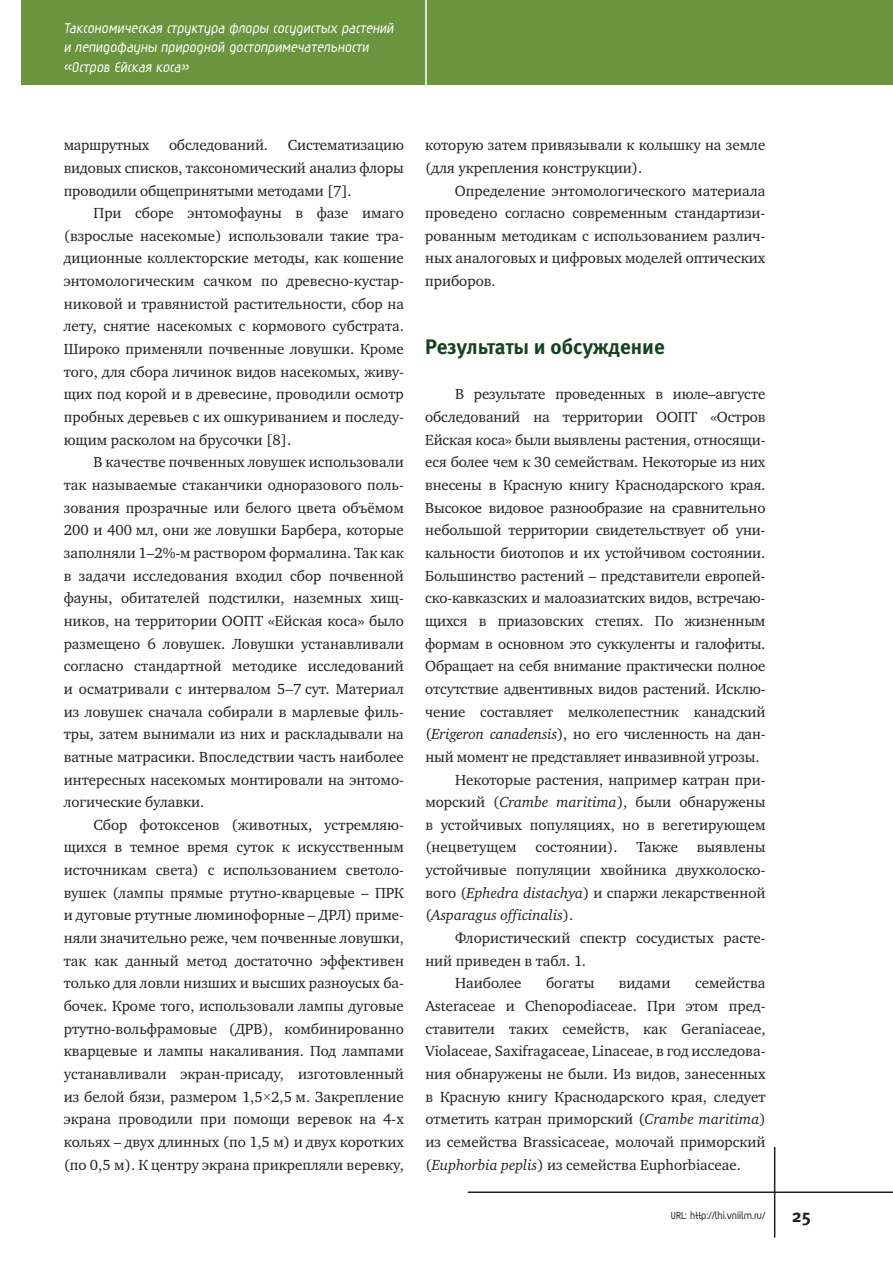
<style>
.page{position:relative;width:893px;height:1263px;background:#fff}
.page>*{position:absolute;margin:0;border:0;box-sizing:border-box;transform-origin:0 0}
.t1{font:21px "Meta Bold LFC";color:#13431d}
.t2{font:18px "Meta Bold C";color:#231f20}
.t3{font:700 16.5px/19.8px "Magic C";color:#fff}
.t4{font:15px/22.6px "Charter C";letter-spacing:-.01em;color:#231f20;text-align:justify}
.t5{font:700 12px "Magic C";color:#231f20}
.s1{font-family:"Times New Roman"}
.s2{font-style:italic}
</style>
<div class="page">
<div style="left:21px;top:0;width:872px;height:85px;background:#6b943e"></div>
<hr style="left:425px;top:0;width:2px;height:85px;background:#fff">
<hr style="left:468px;top:1191px;width:425px;height:2px;background:#231f20">
<hr style="left:774px;top:1147px;width:1px;height:90px;background:#231f20">
<p class="t3" style="left:64px;top:19px;width:334px">Таксономическая структура флоры сосудистых растений и лепидофауны природной достопримечательности «Остров Ейская коса»</p>
<p class="t4" style="left:64px;top:134px;width:87px">маршрутных</p>
<p class="t4" style="left:169px;top:134px;width:101px">обследований.</p>
<p class="t4" style="left:64px;top:134px;width:342px;text-indent:224px">Систематизацию видовых списков, таксономический анализ флоры проводили общепринятыми методами [7].</p>
<p class="t4" style="left:64px;top:202px;width:342px;text-indent:30px">При сборе энтомофауны в фазе имаго (взрослые насекомые) использовали такие тра&shy;диционные коллекторские методы, как кошение энтомологическим сачком по древесно-кустар&shy;никовой и травянистой растительности, сбор на лету, снятие насекомых с кормового субстрата.<br>Широко применяли почвенные ловушки. Кроме того, для сбора личинок видов насекомых, живу&shy;щих под корой и в древесине, проводили осмотр пробных деревьев с их ошкуриванием и последу&shy;ющим расколом на брусочки [8].</p>
<p class="t4" style="left:64px;top:451px;width:342px;text-indent:30px">В качестве почвенных ловушек использовали так называемые стаканчики одноразового поль&shy;зования прозрачные или белого цвета объёмом 200 и 400 мл, они же ловушки Барбера, которые заполняли 1–2%-м раствором формалина. Так как в задачи исследования входил сбор почвенной фауны, обитателей подстилки, наземных хищ&shy;ников, на территории ООПТ «Ейская коса» было размещено 6 ловушек. Ловушки устанавливали согласно стандартной методике исследований и осматривали с интервалом 5–7 сут. Материал из ловушек сначала собирали в марлевые филь&shy;тры, затем вынимали из них и раскладывали на ватные матрасики. Впоследствии часть наиболее интересных насекомых монтировали на энтомо&shy;логические булавки.</p>
<p class="t4" style="left:64px;top:813px;width:342px;text-indent:30px">Сбор фотоксенов (животных, устремляю&shy;щихся в темное время суток к искусственным источникам света) с использованием светоло&shy;вушек (лампы прямые ртутно-кварцевые – ПРК и дуговые ртутные люминофорные – ДРЛ) приме&shy;няли значительно реже, чем почвенные ловушки, так как данный метод достаточно эффективен только для ловли низших и высших разноусых ба&shy;бочек. Кроме того, использовали лампы дуговые ртутно-вольфрамовые (ДРВ), комбинированно кварцевые и лампы накаливания. Под лампами устанавливали экран-присаду, изготовленный из белой бязи, размером 1,5<span class="s1">×</span>2,5 м. Закрепление экрана проводили при помощи веревок на 4-х кольях – двух длинных (по 1,5 м) и двух коротких (по 0,5 м). К центру экрана прикрепляли веревку,</p>
<p class="t4" style="left:425px;top:134px;width:342px">которую затем привязывали к колышку на земле (для укрепления конструкции).</p>
<p class="t4" style="left:425px;top:179px;width:342px;text-indent:30px">Определение энтомологического материала проведено согласно современным стандартизи&shy;рованным методикам с использованием различ&shy;ных аналоговых и цифровых моделей оптических приборов.</p>
<h1 class="t1" style="left:425px;top:334px;width:241px">Результаты и обсуждение</h1>
<p class="t4" style="left:455px;top:383px;width:312px">В результате проведенных в июле–августе</p>
<p class="t4" style="left:425px;top:406px;width:342px">обследований на территории ООПТ «Остров</p>
<p class="t4" style="left:425px;top:428px;width:342px">Ейская коса» были выявлены растения, относящи-</p>
<p class="t4" style="left:425px;top:451px;width:342px">еся более чем к 30 семействам. Некоторые из них</p>
<p class="t4" style="left:425px;top:474px;width:342px">внесены в Красную книгу Краснодарского края.</p>
<p class="t4" style="left:425px;top:496px;width:342px">Высокое видовое разнообразие на сравнительно</p>
<p class="t4" style="left:425px;top:519px;width:342px">небольшой территории свидетельствует об уни-</p>
<p class="t4" style="left:425px;top:542px;width:342px">кальности биотопов и их устойчивом состоянии.</p>
<p class="t4" style="left:425px;top:564px;width:342px">Большинство растений – представители европей-</p>
<p class="t4" style="left:425px;top:587px;width:340px">ско-кавказских и малоазиатских видов, встречаю-</p>
<p class="t4" style="left:425px;top:610px;width:342px">щихся в приазовских степях. По жизненным</p>
<p class="t4" style="left:425px;top:632px;width:342px">формам в основном это суккуленты и галофиты.</p>
<p class="t4" style="left:425px;top:655px;width:342px">Обращает на себя внимание практически полное</p>
<p class="t4" style="left:425px;top:678px;width:342px">отсутствие адвентивных видов растений. Исклю-</p>
<p class="t4" style="left:425px;top:700px;width:342px">чение составляет мелколепестник канадский</p>
<p class="t4" style="left:425px;top:723px;width:342px">(<span class="s2">Erigeron canadensis</span>), но его численность на дан-</p>
<p class="t4" style="left:425px;top:746px;width:336px">ный момент не представляет инвазивной угрозы.</p>
<p class="t4" style="left:455px;top:768px;width:312px">Некоторые растения, например катран при-</p>
<p class="t4" style="left:425px;top:791px;width:342px">морский (<span class="s2">Crambe maritima</span>), были обнаружены</p>
<p class="t4" style="left:425px;top:813px;width:342px">в устойчивых популяциях, но в вегетирующем</p>
<p class="t4" style="left:425px;top:836px;width:93px">(нецветущем</p>
<p class="t4" style="left:535px;top:836px;width:84px">состоянии).</p>
<p class="t4" style="left:636px;top:836px;width:43px">Также</p>
<p class="t4" style="left:425px;top:836px;width:342px;text-indent:272px">выявлены устойчивые популяции хвойника двухколоско&shy;вого (<span class="s2">Ephedra distachya</span>) и спаржи лекарственной (<span class="s2">Asparagus officinalis</span>).</p>
<p class="t4" style="left:455px;top:927px;width:312px">Флористический спектр сосудистых расте-</p>
<p class="t4" style="left:425px;top:949px;width:162px">ний приведен в табл. 1.</p>
<p class="t4" style="left:455px;top:972px;width:68px">Наиболее</p>
<p class="t4" style="left:546px;top:972px;width:50px">богаты</p>
<p class="t4" style="left:619px;top:972px;width:53px">видами</p>
<p class="t4" style="left:425px;top:972px;width:342px;text-indent:270px">семейства Asteraceae и Chenopodiaceae. При этом пред&shy;ставители таких семейств, как Geraniaceae, Violaceae, Saxifragaceae, Linaceae, в год исследова&shy;ния обнаружены не были. Из видов, занесенных в Красную книгу Краснодарского края, следует отметить катран приморский (<span class="s2">Crambe maritima</span>) из семейства Brassicaceae, молочай приморский (<span class="s2">Euphorbia peplis</span>) из семейства Euphorbiaceae.</p>
<p class="t5" style="left:671px;top:1210px;width:96px">URL: http://lhi.vniilm.ru/</p>
<p class="t2" style="left:792px;top:1205px;width:20px">25</p>
</div>
